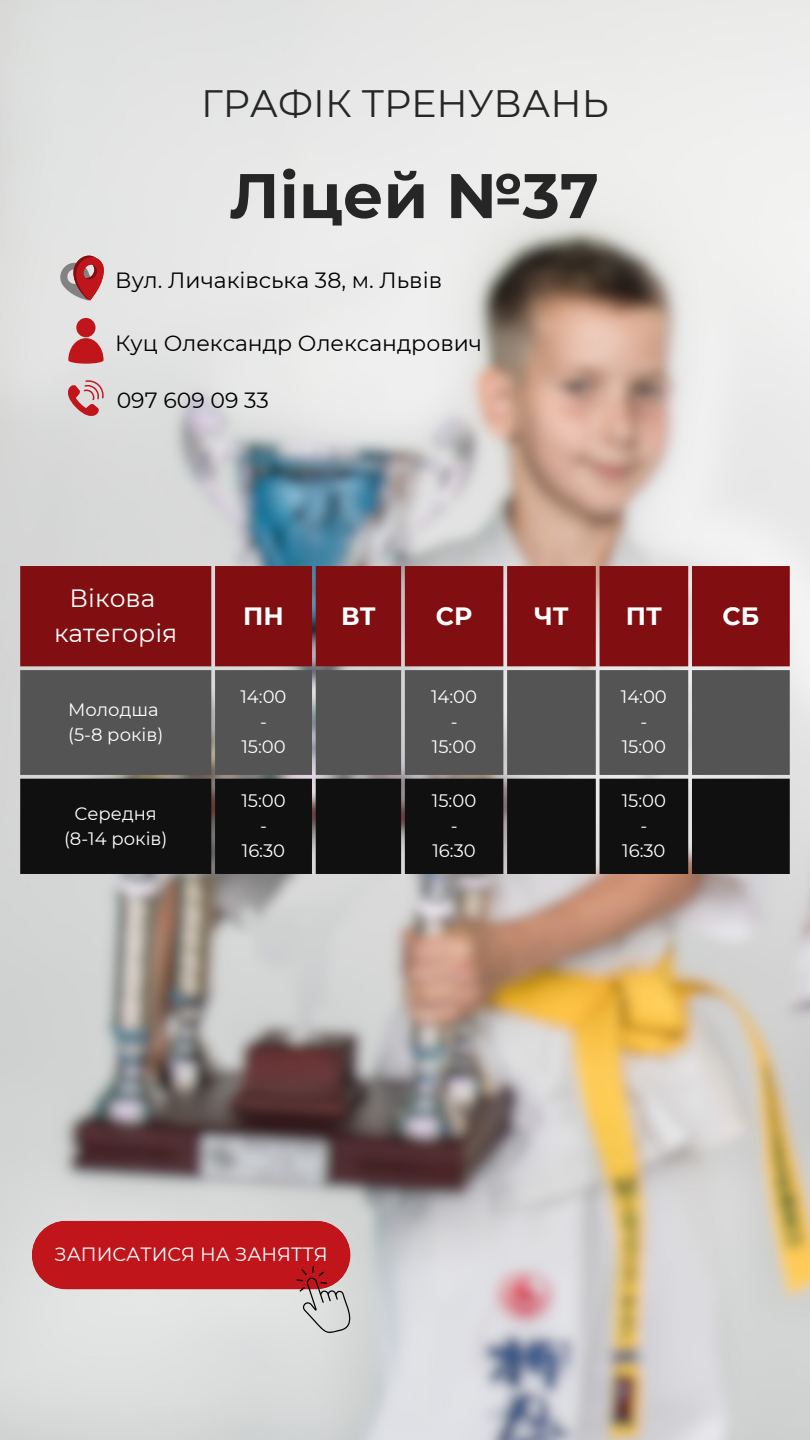
<style>
.page{position:relative;width:810px;height:1440px;background:#fff}
.page>*{position:absolute;margin:0;border:0;box-sizing:border-box;transform-origin:0 0}
.t1{font:700 62.9px "Montserrat";color:#272627}
.t2{font:38.1px "Montserrat";color:#272627}
.t3{font:25px "Montserrat";color:#fff}
.t4{font:700 25px "Montserrat";color:#fff}
.t5{font:22px "Montserrat";color:#000}
.t6{font:19.1px "Montserrat";color:#fff}
.t7{font:18px "Montserrat";color:#fff}
</style>
<div class="page">
<img style="left:0;top:0;width:810px;height:1440px">
<svg style="left:58px;top:256px;width:46px;height:45px"></svg>
<div style="left:20px;top:566px;width:770px;height:100px;background:#810f12"></div>
<div style="left:20px;top:670px;width:770px;height:105px;background:#545454"></div>
<div style="left:20px;top:779px;width:770px;height:95px;background:#101010"></div>
<svg style="left:68px;top:318px;width:36px;height:46px"></svg>
<svg style="left:32px;top:1221px;width:318px;height:112px"></svg>
<svg style="left:60px;top:380px;width:44px;height:44px"></svg>
<p class="t2" style="left:201px;top:80px;width:409px">ГРАФІК ТРЕНУВАНЬ</p>
<p class="t1" style="left:229px;top:157px;width:371px">Ліцей №37</p>
<p class="t5" style="left:115px;top:267px;width:328px">Вул. Личаківська 38, м. Львів</p>
<p class="t5" style="left:115px;top:330px;width:368px">Куц Олександр Олександрович</p>
<p class="t5" style="left:117px;top:387px;width:154px">097 609 09 33</p>
<p class="t3" style="left:70px;top:583px;width:87px">Вікова</p>
<p class="t3" style="left:54px;top:618px;width:125px">категорія</p>
<p class="t7" style="left:68px;top:698px;width:92px">Молодша</p>
<p class="t7" style="left:68px;top:723px;width:97px">(5-8 років)</p>
<p class="t7" style="left:75px;top:803px;width:84px">Середня</p>
<p class="t7" style="left:64px;top:827px;width:105px">(8-14 років)</p>
<p class="t4" style="left:243px;top:600px;width:42px">ПН</p>
<p class="t4" style="left:341px;top:600px;width:36px">ВТ</p>
<p class="t4" style="left:436px;top:600px;width:38px">СР</p>
<p class="t4" style="left:534px;top:600px;width:36px">ЧТ</p>
<p class="t4" style="left:626px;top:600px;width:38px">ПТ</p>
<p class="t4" style="left:723px;top:600px;width:38px">СБ</p>
<p class="t7" style="left:240px;top:686px;width:48px">14:00</p>
<p class="t7" style="left:260px;top:710px;width:8px">-</p>
<p class="t7" style="left:241px;top:735px;width:46px">15:00</p>
<p class="t7" style="left:241px;top:790px;width:46px">15:00</p>
<p class="t7" style="left:260px;top:815px;width:8px">-</p>
<p class="t7" style="left:242px;top:839px;width:45px">16:30</p>
<p class="t7" style="left:431px;top:686px;width:48px">14:00</p>
<p class="t7" style="left:451px;top:710px;width:8px">-</p>
<p class="t7" style="left:432px;top:735px;width:46px">15:00</p>
<p class="t7" style="left:432px;top:790px;width:46px">15:00</p>
<p class="t7" style="left:451px;top:815px;width:8px">-</p>
<p class="t7" style="left:432px;top:839px;width:45px">16:30</p>
<p class="t7" style="left:621px;top:686px;width:48px">14:00</p>
<p class="t7" style="left:640px;top:710px;width:8px">-</p>
<p class="t7" style="left:622px;top:735px;width:46px">15:00</p>
<p class="t7" style="left:622px;top:790px;width:46px">15:00</p>
<p class="t7" style="left:640px;top:815px;width:8px">-</p>
<p class="t7" style="left:622px;top:839px;width:45px">16:30</p>
<p class="t6" style="left:55px;top:1243px;width:275px">ЗАПИСАТИСЯ НА ЗАНЯТТЯ</p>
</div>
